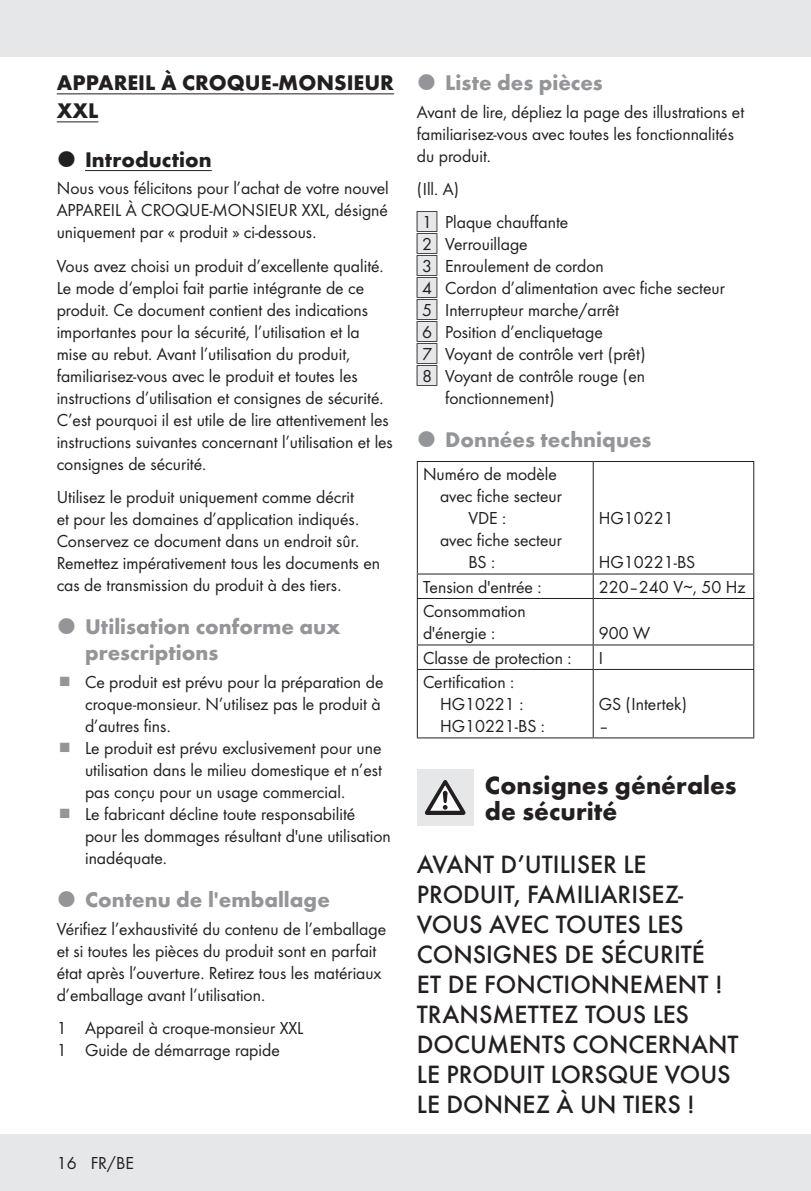
<style>
.page{position:relative;width:811px;height:1191px;background:#fff}
.page>*{position:absolute;margin:0;border:0;box-sizing:border-box;transform-origin:0 0}
.Body_SB{font:500 26px/30px "Futura";color:#231f20}
.Headline-01{font:700 26px/26px "Futura";color:#231f20}
.t1{font:700 22px/26px "Futura";color:#939598}
.Product_Name{font:700 22px/28px "Futura";color:#231f20}
.Body_SB-2{font:18px/22px "Futura Boo";color:#231f20}
.Body{font:18px/22px "Futura Boo";color:#231f20}
.Indent_copy{font:18px/22px "Futura Boo";color:#231f20}
.Indent{font:18px/22px "Futura Boo";color:#231f20}
.Indent_SB{font:18px "Futura Boo";color:#231f20}
.s1{font-family:"IMP Lidl Num Box";font-size:15.8px;color:#e6e7e9}
.s2{font-family:"IMP Lidl Num Box";font-size:15.8px}
</style>
<div class="page">
<div style="left:0;top:1134px;width:811px;height:57px;background:#e6e7e9"></div>
<div style="left:0;top:0;width:811px;height:57px;background:#e6e7e9"></div>
<hr style="left:57px;top:93px;width:337px;height:1px;background:#231f20">
<hr style="left:57px;top:121px;width:41px;height:1px;background:#231f20">
<hr style="left:85px;top:170px;width:127px;height:1px;background:#231f20">
<hr style="left:417px;top:461px;width:176px;height:1px;background:#231f20">
<hr style="left:417px;top:462px;width:1px;height:111px;background:#231f20">
<hr style="left:593px;top:461px;width:161px;height:1px;background:#231f20">
<hr style="left:593px;top:462px;width:1px;height:111px;background:#231f20">
<hr style="left:753px;top:462px;width:1px;height:111px;background:#231f20">
<hr style="left:417px;top:573px;width:176px;height:1px;background:#231f20">
<svg style="left:417px;top:574px;width:1px;height:24px"></svg>
<hr style="left:593px;top:573px;width:161px;height:1px;background:#231f20">
<svg style="left:593px;top:574px;width:1px;height:24px"></svg>
<svg style="left:753px;top:574px;width:1px;height:24px"></svg>
<hr style="left:417px;top:598px;width:176px;height:1px;background:#231f20">
<hr style="left:417px;top:599px;width:1px;height:45px;background:#231f20">
<hr style="left:593px;top:598px;width:161px;height:1px;background:#231f20">
<hr style="left:593px;top:599px;width:1px;height:45px;background:#231f20">
<hr style="left:753px;top:599px;width:1px;height:45px;background:#231f20">
<hr style="left:417px;top:644px;width:176px;height:1px;background:#231f20">
<svg style="left:417px;top:645px;width:1px;height:24px"></svg>
<hr style="left:593px;top:644px;width:161px;height:1px;background:#231f20">
<svg style="left:593px;top:645px;width:1px;height:24px"></svg>
<svg style="left:753px;top:645px;width:1px;height:24px"></svg>
<hr style="left:417px;top:669px;width:176px;height:1px;background:#231f20">
<hr style="left:417px;top:670px;width:1px;height:67px;background:#231f20">
<hr style="left:593px;top:669px;width:161px;height:1px;background:#231f20">
<hr style="left:593px;top:670px;width:1px;height:67px;background:#231f20">
<hr style="left:753px;top:670px;width:1px;height:67px;background:#231f20">
<hr style="left:417px;top:737px;width:176px;height:1px;background:#231f20">
<hr style="left:593px;top:737px;width:161px;height:1px;background:#231f20">
<div style="left:417px;top:769px;width:56px;height:57px;background:#e6e7e9"></div>
<svg style="left:425px;top:780px;width:40px;height:35px"></svg>
<p class="Product_Name" style="left:57px;top:67px;width:339px">APPAREIL À CROQUE-MONSIEUR<br>XXL</p>
<p class="Product_Name" style="left:85px;top:143px;width:128px">Introduction</p>
<p class="Body" style="left:57px;top:176px;width:334px;text-align:justify">Nous vous félicitons pour l’achat de votre nouvel APPAREIL À CROQUE-MONSIEUR XXL, désigné uniquement par « produit » ci-dessous.</p>
<p class="Body_SB-2" style="left:57px;top:254px;width:338px">Vous avez choisi un produit d’excellente qualité.<br>Le mode d‘emploi fait partie intégrante de ce produit. Ce document contient des indications importantes pour la sécurité, l’utilisation et la mise au rebut. Avant l’utilisation du produit, familiarisez-vous avec le produit et toutes les instructions d’utilisation et consignes de sécurité.<br>C’est pourquoi il est utile de lire attentivement les instructions suivantes concernant l’utilisation et les consignes de sécurité.</p>
<p class="Body_SB-2" style="left:57px;top:485px;width:325px">Utilisez le produit uniquement comme décrit<br>et pour les domaines d’application indiqués.<br>Conservez ce document dans un endroit sûr.<br>Remettez impérativement tous les documents en cas de transmission du produit à des tiers.</p>
<p class="t1" style="left:85px;top:612px;width:257px">Utilisation conforme aux prescriptions</p>
<p class="Body_SB-2" style="left:85px;top:670px;width:300px">Ce produit est prévu pour la préparation de croque-monsieur. N’utilisez pas le produit à d’autres fins.</p>
<p class="Body_SB-2" style="left:85px;top:736px;width:298px;text-align:justify">Le produit est prévu exclusivement pour une utilisation dans le milieu domestique et n’est pas conçu pour un usage commercial.</p>
<p class="Body_SB-2" style="left:85px;top:802px;width:307px">Le fabricant décline toute responsabilité pour les dommages résultant d'une utilisation inadéquate.</p>
<p class="t1" style="left:85px;top:885px;width:246px">Contenu de l'emballage</p>
<p class="Body" style="left:57px;top:916px;width:331px">Vérifiez l’exhaustivité du contenu de l’emballage et si toutes les pièces du produit sont en parfait état après l’ouverture. Retirez tous les matériaux d’emballage avant l’utilisation.</p>
<p class="Indent_SB" style="left:57px;top:1015px;width:248px">1 Appareil à croque-monsieur XXL</p>
<p class="Indent" style="left:57px;top:1038px;width:225px">1 Guide de démarrage rapide</p>
<p class="Body_SB-2" style="left:57px;top:1151px;width:79px">16 FR/BE</p>
<p class="t1" style="left:445px;top:68px;width:159px">Liste des pièces</p>
<p class="Body" style="left:417px;top:100px;width:329px">Avant de lire, dépliez la page des illustrations et familiarisez-vous avec toutes les fonctionnalités du produit.</p>
<p class="Body_SB-2" style="left:417px;top:177px;width:44px">(Ill. A)</p>
<p class="Indent_SB" style="left:417px;top:210px;width:153px"><span class="s1">[</span><span class="s2">1]</span> Plaque chauffante</p>
<p class="Indent_copy" style="left:417px;top:232px;width:112px"><span class="s1">[</span><span class="s2">2]</span> Verrouillage</p>
<p class="Indent_copy" style="left:417px;top:254px;width:188px"><span class="s1">[</span><span class="s2">3]</span> Enroulement de cordon</p>
<p class="Indent_copy" style="left:417px;top:276px;width:309px"><span class="s1">[</span><span class="s2">4]</span> Cordon d’alimentation avec fiche secteur</p>
<p class="Indent_copy" style="left:417px;top:298px;width:204px"><span class="s1">[</span><span class="s2">5]</span> Interrupteur marche/arrêt</p>
<p class="Indent" style="left:417px;top:320px;width:187px"><span class="s1">[</span><span class="s2">6]</span> Position d’encliquetage</p>
<p class="Indent_copy" style="left:417px;top:342px;width:230px"><span class="s1">[</span><span class="s2">7]</span> Voyant de contrôle vert (prêt)</p>
<p class="Indent_copy" style="left:445px;top:364px;width:201px;text-indent:-28px"><span class="s1">[</span><span class="s2">8]</span> Voyant de contrôle rouge (en fonctionnement)</p>
<p class="t1" style="left:445px;top:425px;width:208px">Données techniques</p>
<p class="Body" style="left:423px;top:462px;width:135px">Numéro de modèle</p>
<p class="Indent" style="left:468px;top:484px;width:95px;text-indent:-28px">avec fiche secteur<br>VDE :</p>
<p class="Indent" style="left:468px;top:528px;width:95px;text-indent:-28px">avec fiche secteur<br>BS :</p>
<p class="Body" style="left:599px;top:506px;width:76px">HG10221</p>
<p class="Body" style="left:599px;top:550px;width:98px">HG10221-BS</p>
<p class="Body" style="left:423px;top:575px;width:120px">Tension d'entrée :</p>
<p class="Body" style="left:599px;top:575px;width:148px">220–240 V∼, 50 Hz</p>
<p class="Body" style="left:423px;top:599px;width:104px">Consommation d'énergie :</p>
<p class="Body" style="left:599px;top:621px;width:53px">900 W</p>
<p class="Body" style="left:423px;top:646px;width:150px">Classe de protection :</p>
<p class="Body" style="left:599px;top:646px;width:6px">I</p>
<p class="Body" style="left:423px;top:670px;width:93px">Certification :</p>
<p class="Indent" style="left:440px;top:692px;width:85px">HG10221 :</p>
<p class="Indent" style="left:440px;top:714px;width:106px">HG10221-BS :</p>
<p class="Body" style="left:599px;top:692px;width:90px">GS (Intertek)</p>
<p class="Body" style="left:599px;top:714px;width:12px">–</p>
<p class="Headline-01" style="left:485px;top:770px;width:253px">Consignes générales de sécurité</p>
<p class="Body_SB" style="left:417px;top:847px;width:323px">AVANT D’UTILISER LE<br>PRODUIT, FAMILIARISEZ-<br>VOUS AVEC TOUTES LES<br>CONSIGNES DE SÉCURITÉ<br>ET DE FONCTIONNEMENT !<br>TRANSMETTEZ TOUS LES<br>DOCUMENTS CONCERNANT<br>LE PRODUIT LORSQUE VOUS<br>LE DONNEZ À UN TIERS !</p>
</div>
